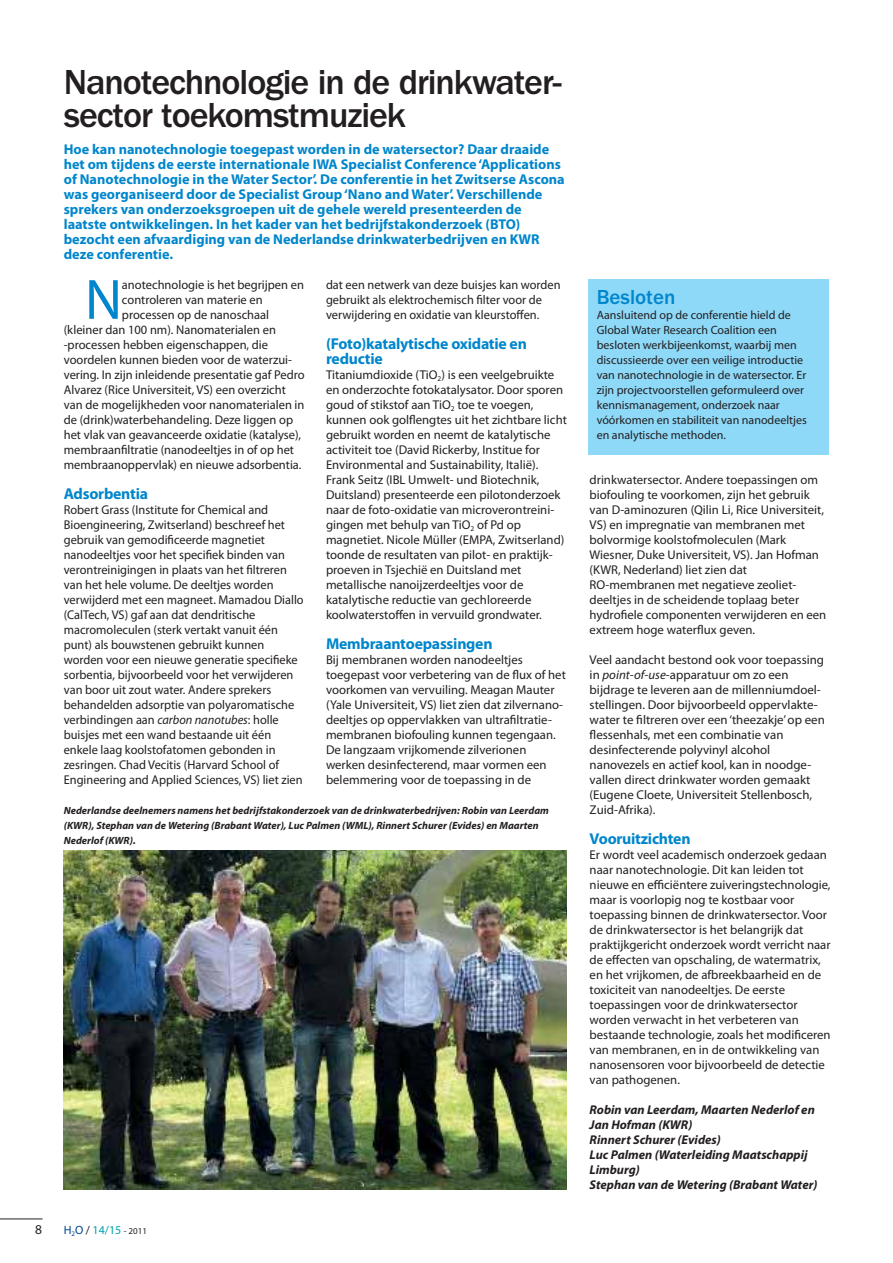
<style>
.page{position:relative;width:893px;height:1263px;background:#fff}
.page>*{position:absolute;margin:0;border:0;box-sizing:border-box;transform-origin:0 0}
.t1{font:57.3px "Myriad Pro";color:#0086cc}
.t2{font:500 36px/33px "ITC Franklin Gothic Std";letter-spacing:-.03em;color:#231f20}
.t3{font:500 21px "ITC Franklin Gothic Std";color:#0086cc}
.t4{font:700 15.75px/15px "Myriad Pro";letter-spacing:-.015em;color:#0086cc}
.t5{font:700 14.25px/15px "Myriad Pro";color:#0086cc}
.t6{font:13.5px "Myriad Pro";color:#231f20}
.t7{font:12.75px/15px "Myriad Pro";color:#231f20}
.t8{font:italic 700 12.75px/15px "Myriad Pro";color:#231f20}
.t9{font:12px/15px "Myriad Pro";color:#231f20}
.t10{font:12px "Myriad Pro";color:#00a2b1}
.t11{font:italic 700 10.5px/15px "Myriad Pro";color:#231f20}
.s1{font-style:italic}
.s2{color:#004693}
.s3{color:#231f20}
.s4{font-size:9px;color:#231f20}
</style>
<div class="page">
<hr style="left:0;top:1219px;width:43px;height:1px;background:#231f20">
<div style="left:588px;top:280px;width:241px;height:175px;background:#8ed8f8"></div>
<img style="left:64px;top:850px;width:503px;height:339px">
<h2 class="t2" style="left:64px;top:69px;width:499px">Nanotechnologie in de drinkwater&shy;sector toekomstmuziek</h2>
<p class="t5" style="left:64px;top:143px;width:502px">Hoe kan nanotechnologie toegepast worden in de watersector? Daar draaide het om tijdens de eerste internationale IWA Specialist Conference ‘Applications of Nanotechnologie in the Water Sector’. De conferentie in het Zwitserse Ascona was georganiseerd door de Specialist Group ‘Nano and Water’. Verschillende sprekers van onderzoeksgroepen uit de gehele wereld presenteerden de laatste ontwikkelingen. In het kader van het bedrijfstakonderzoek (BTO) bezocht een afvaardiging van de Nederlandse drinkwaterbedrijven en KWR deze conferentie.</p>
<h1 class="t1" style="left:85px;top:278px;width:38px">N</h1>
<p class="t7" style="left:122px;top:278px;width:184px">anotechnologie is het begrijpen en</p>
<p class="t7" style="left:326px;top:278px;width:236px">dat een netwerk van deze buisjes kan worden gebruikt als elektrochemisch filter voor de verwijdering en oxidatie van kleurstoffen.</p>
<p class="t4" style="left:326px;top:338px;width:202px">(Foto)katalytische oxidatie en reductie</p>
<p class="t7" style="left:326px;top:368px;width:242px">Titaniumdioxide (TiO<sub>2</sub>) is een veelgebruikte en onderzochte fotokatalysator. Door sporen goud of stikstof aan TiO<sub>2</sub> toe te voegen, kunnen ook golflengtes uit het zichtbare licht gebruikt worden en neemt de katalytische activiteit toe (David Rickerby, Institue for Environmental and Sustainability, Italië).<br>Frank Seitz (IBL Umwelt- und Biotechnik, Duitsland) presenteerde een pilotonderzoek naar de foto-oxidatie van microverontreini&shy;gingen met behulp van TiO<sub>2</sub> of Pd op magnetiet. Nicole Müller (EMPA, Zwitserland) toonde de resultaten van pilot- en praktijk&shy;proeven in Tsjechië en Duitsland met metallische nanoijzerdeeltjes voor de katalytische reductie van gechloreerde koolwaterstoffen in vervuild grondwater.</p>
<p class="t4" style="left:326px;top:638px;width:168px">Membraantoepassingen</p>
<p class="t7" style="left:326px;top:653px;width:241px">Bij membranen worden nanodeeltjes toegepast voor verbetering van de flux of het voorkomen van vervuiling. Meagan Mauter (Yale Universiteit, VS) liet zien dat zilvernano&shy;deeltjes op oppervlakken van ultrafiltratie&shy;membranen biofouling kunnen tegengaan.<br>De langzaam vrijkomende zilverionen werken desinfecterend, maar vormen een belemmering voor de toepassing in de</p>
<p class="t7" style="left:122px;top:293px;width:142px">controleren van materie en</p>
<p class="t7" style="left:122px;top:308px;width:149px">processen op de nanoschaal</p>
<p class="t7" style="left:64px;top:323px;width:214px">(kleiner dan 100 nm). Nanomaterialen en</p>
<p class="t7" style="left:64px;top:338px;width:206px">-processen hebben eigenschappen, die</p>
<p class="t7" style="left:64px;top:353px;width:230px">voordelen kunnen bieden voor de waterzui-</p>
<p class="t7" style="left:64px;top:368px;width:242px">vering. In zijn inleidende presentatie gaf Pedro</p>
<p class="t7" style="left:64px;top:383px;width:224px">Alvarez (Rice Universiteit, VS) een overzicht</p>
<p class="t7" style="left:64px;top:398px;width:242px">van de mogelijkheden voor nanomaterialen in</p>
<p class="t7" style="left:64px;top:413px;width:231px">de (drink)waterbehandeling. Deze liggen op</p>
<p class="t7" style="left:64px;top:428px;width:239px">het vlak van geavanceerde oxidatie (katalyse),</p>
<p class="t7" style="left:64px;top:443px;width:232px">membraanfiltratie (nanodeeltjes in of op het</p>
<p class="t7" style="left:64px;top:458px;width:239px">membraanoppervlak) en nieuwe adsorbentia.</p>
<p class="t4" style="left:64px;top:488px;width:86px">Adsorbentia</p>
<p class="t7" style="left:64px;top:503px;width:241px">Robert Grass (Institute for Chemical and Bioengineering, Zwitserland) beschreef het gebruik van gemodificeerde magnetiet nanodeeltjes voor het specifiek binden van verontreinigingen in plaats van het filtreren van het hele volume. De deeltjes worden verwijderd met een magneet. Mamadou Diallo (CalTech, VS) gaf aan dat dendritische macromoleculen (sterk vertakt vanuit één punt) als bouwstenen gebruikt kunnen worden voor een nieuwe generatie specifieke sorbentia, bijvoorbeeld voor het verwijderen van boor uit zout water. Andere sprekers behandelden adsorptie van polyaromatische verbindingen aan <span class="s1">carbon nanotubes</span>: holle buisjes met een wand bestaande uit één enkele laag koolstofatomen gebonden in zesringen. Chad Vecitis (Harvard School of Engineering and Applied Sciences, VS) liet zien</p>
<p class="t11" style="left:64px;top:804px;width:487px">Nederlandse deelnemers namens het bedrijfstakonderzoek van de drinkwaterbedrijven: Robin van Leerdam (KWR), Stephan van de Wetering (Brabant Water), Luc Palmen (WML), Rinnert Schurer (Evides) en Maarten<br>Nederlof (KWR).</p>
<p class="t6" style="left:35px;top:1224px;width:8px">8</p>
<p class="t10" style="left:64px;top:1225px;width:85px"><span class="s2">H</span><sub>2</sub><span class="s2">O</span> <span class="s3">/</span> 14/15 <span class="s4">- 2011</span></p>
<h3 class="t3" style="left:597px;top:289px;width:80px">Besloten</h3>
<p class="t9" style="left:597px;top:308px;width:212px">Aansluitend op de conferentie hield de Global Water Research Coalition een besloten werkbijeenkomst, waarbij men discussieerde over een veilige introductie van nanotechnologie in de watersector. Er zijn projectvoorstellen geformuleerd over kennismanagement, onderzoek naar vóórkomen en stabiliteit van nanodeeltjes en analytische methoden.</p>
<p class="t7" style="left:590px;top:473px;width:238px">drinkwatersector. Andere toepassingen om biofouling te voorkomen, zijn het gebruik van D-aminozuren (Qilin Li, Rice Universiteit, VS) en impregnatie van membranen met bolvormige koolstofmoleculen (Mark Wiesner, Duke Universiteit, VS). Jan Hofman (KWR, Nederland) liet zien dat RO-membranen met negatieve zeoliet&shy;deeltjes in de scheidende toplaag beter hydrofiele componenten verwijderen en een extreem hoge waterflux geven.</p>
<p class="t7" style="left:590px;top:653px;width:237px">Veel aandacht bestond ook voor toepassing in <span class="s1">point-of-use</span>-apparatuur om zo een bijdrage te leveren aan de millenniumdoel&shy;stellingen. Door bijvoorbeeld oppervlakte&shy;water te filtreren over een ‘theezakje’ op een flessenhals, met een combinatie van desinfecterende polyvinyl alcohol nanovezels en actief kool, kan in noodge&shy;vallen direct drinkwater worden gemaakt (Eugene Cloete, Universiteit Stellenbosch, Zuid-Afrika).</p>
<p class="t4" style="left:590px;top:833px;width:102px">Vooruitzichten</p>
<p class="t7" style="left:590px;top:848px;width:242px">Er wordt veel academisch onderzoek gedaan naar nanotechnologie. Dit kan leiden tot nieuwe en efficiëntere zuiveringstechnologie, maar is voorlopig nog te kostbaar voor toepassing binnen de drinkwatersector. Voor de drinkwatersector is het belangrijk dat praktijkgericht onderzoek wordt verricht naar de effecten van opschaling, de watermatrix, en het vrijkomen, de afbreekbaarheid en de toxiciteit van nanodeeltjes. De eerste toepassingen voor de drinkwatersector worden verwacht in het verbeteren van bestaande technologie, zoals het modificeren van membranen, en in de ontwikkeling van nanosensoren voor bijvoorbeeld de detectie van pathogenen.</p>
<p class="t8" style="left:590px;top:1103px;width:229px">Robin van Leerdam, Maarten Nederlof en<br>Jan Hofman (KWR)<br>Rinnert Schurer (Evides)<br>Luc Palmen (Waterleiding Maatschappij<br>Limburg)<br>Stephan van de Wetering (Brabant Water)</p>
</div>
